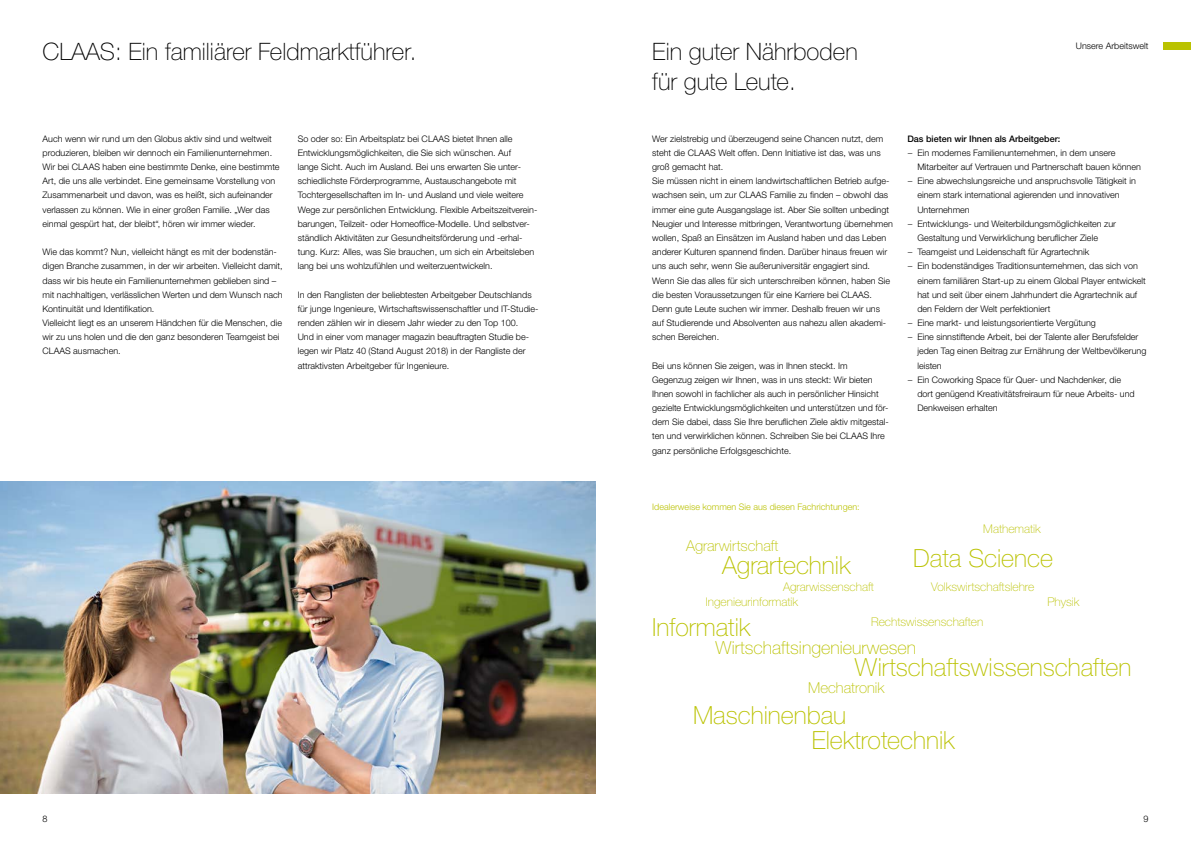
<style>
.page{position:relative;width:1191px;height:842px;background:#fff}
.page>*{position:absolute;margin:0;border:0;box-sizing:border-box;transform-origin:0 0}
.t1{font:100 25px "CLAAS Helvetica Neue";color:#bac200}
.t2{font:100 24px/30px "CLAAS Helvetica Neue";color:#000}
.t3{font:100 18px "CLAAS Helvetica Neue";color:#bac200}
.t4{font:100 15px "CLAAS Helvetica Neue";color:#bac200}
.t5{font:100 12px "CLAAS Helvetica Neue";color:#bac200}
.t6{font:300 9px/14.2px "CLAAS Helvetica Neue";color:#000}
.t7{font:300 9px "CLAAS Helvetica Neue";color:#bac200}
.t8{font:500 9px "CLAAS Helvetica Neue";color:#000}
</style>
<div class="page">
<div style="left:1162px;top:43px;width:29px;height:7px;background:#bac200"></div>
<img style="left:0;top:482px;width:595px;height:312px">
<h2 class="t2" style="left:43px;top:37px;width:375px">CLAAS: Ein familiärer Feldmarktführer.</h2>
<h2 class="t2" style="left:652px;top:37px;width:207px">Ein guter Nährboden für gute Leute.</h2>
<p class="t6" style="left:1075px;top:39px;width:74px">Unsere Arbeitswelt</p>
<p class="t6" style="left:43px;top:132px;width:239px">Auch wenn wir rund um den Globus aktiv sind und weltweit produzieren, bleiben wir dennoch ein Familienunternehmen.<br>Wir bei CLAAS haben eine bestimmte Denke, eine bestimmte Art, die uns alle verbindet. Eine gemeinsame Vorstellung von Zusammenarbeit und davon, was es heißt, sich aufeinander verlassen zu können. Wie in einer großen Familie. „Wer das einmal gespürt hat, der bleibt“, hören wir immer wieder.</p>
<p class="t6" style="left:43px;top:245px;width:242px">Wie das kommt? Nun, vielleicht hängt es mit der bodenstän&shy;digen Branche zusammen, in der wir arbeiten. Vielleicht damit, dass wir bis heute ein Familienunternehmen geblieben sind – mit nachhaltigen, verlässlichen Werten und dem Wunsch nach Kontinuität und Identifikation.<br>Vielleicht liegt es an unserem Händchen für die Menschen, die wir zu uns holen und die den ganz besonderen Teamgeist bei CLAAS ausmachen.</p>
<p class="t6" style="left:298px;top:132px;width:241px">So oder so: Ein Arbeitsplatz bei CLAAS bietet Ihnen alle Entwicklungsmöglichkeiten, die Sie sich wünschen. Auf<br>lange Sicht. Auch im Ausland. Bei uns erwarten Sie unter&shy;schiedlichste Förderprogramme, Austauschangebote mit Tochtergesellschaften im In- und Ausland und viele weitere Wege zur persönlichen Entwicklung. Flexible Arbeitszeitverein&shy;barungen, Teilzeit- oder Homeoffice-Modelle. Und selbstver&shy;ständlich Aktivitäten zur Gesundheitsförderung und -erhal&shy;tung. Kurz: Alles, was Sie brauchen, um sich ein Arbeitsleben lang bei uns wohlzufühlen und weiterzuentwickeln.</p>
<p class="t6" style="left:298px;top:288px;width:242px">In den Ranglisten der beliebtesten Arbeitgeber Deutschlands für junge Ingenieure, Wirtschaftswissenschaftler und IT-Studie&shy;renden zählen wir in diesem Jahr wieder zu den Top 100.<br>Und in einer vom manager magazin beauftragten Studie be&shy;legen wir Platz 40 (Stand August 2018) in der Rangliste der attraktivsten Arbeitgeber für Ingenieure.</p>
<p class="t6" style="left:652px;top:132px;width:242px">Wer zielstrebig und überzeugend seine Chancen nutzt, dem steht die CLAAS Welt offen. Denn Initiative ist das, was uns groß gemacht hat.<br>Sie müssen nicht in einem landwirtschaftlichen Betrieb aufge&shy;wachsen sein, um zur CLAAS Familie zu finden – obwohl das immer eine gute Ausgangslage ist. Aber Sie sollten unbedingt Neugier und Interesse mitbringen, Verantwortung übernehmen wollen, Spaß an Einsätzen im Ausland haben und das Leben anderer Kulturen spannend finden. Darüber hinaus freuen wir uns auch sehr, wenn Sie außeruniversitär engagiert sind.<br>Wenn Sie das alles für sich unterschreiben können, haben Sie die besten Voraussetzungen für eine Karriere bei CLAAS.<br>Denn gute Leute suchen wir immer. Deshalb freuen wir uns auf Studierende und Absolventen aus nahezu allen akademi&shy;schen Bereichen.</p>
<p class="t6" style="left:652px;top:358px;width:238px">Bei uns können Sie zeigen, was in Ihnen steckt. Im Gegenzug zeigen wir Ihnen, was in uns steckt: Wir bieten Ihnen sowohl in fachlicher als auch in persönlicher Hinsicht gezielte Entwicklungsmöglichkeiten und unterstützen und för&shy;dern Sie dabei, dass Sie Ihre beruflichen Ziele aktiv mitgestal&shy;ten und verwirklichen können. Schreiben Sie bei CLAAS Ihre ganz persönliche Erfolgsgeschichte.</p>
<p class="t8" style="left:907px;top:133px;width:154px">Das bieten wir Ihnen als Arbeitgeber:</p>
<p class="t6" style="left:907px;top:146px;width:209px">− Ein modernes Familienunternehmen, in dem unsere</p>
<p class="t6" style="left:917px;top:160px;width:225px">Mitarbeiter auf Vertrauen und Partnerschaft bauen können</p>
<p class="t6" style="left:907px;top:174px;width:230px">− Eine abwechslungsreiche und anspruchsvolle Tätigkeit in</p>
<p class="t6" style="left:917px;top:188px;width:204px">einem stark international agierenden und innovativen</p>
<p class="t6" style="left:917px;top:203px;width:54px">Unternehmen</p>
<p class="t6" style="left:907px;top:217px;width:210px">− Entwicklungs- und Weiterbildungsmöglichkeiten zur</p>
<p class="t6" style="left:917px;top:231px;width:182px">Gestaltung und Verwirklichung beruflicher Ziele</p>
<p class="t6" style="left:907px;top:245px;width:183px">− Teamgeist und Leidenschaft für Agrartechnik</p>
<p class="t6" style="left:907px;top:259px;width:232px">− Ein bodenständiges Traditionsunternehmen, das sich von</p>
<p class="t6" style="left:917px;top:273px;width:230px">einem familiären Start-up zu einem Global Player entwickelt</p>
<p class="t6" style="left:917px;top:288px;width:221px">hat und seit über einem Jahrhundert die Agrartechnik auf</p>
<p class="t6" style="left:917px;top:302px;width:134px">den Feldern der Welt perfektioniert</p>
<p class="t6" style="left:907px;top:316px;width:190px">− Eine markt- und leistungsorientierte Vergütung</p>
<p class="t6" style="left:907px;top:330px;width:232px">− Eine sinnstiftende Arbeit, bei der Talente aller Berufsfelder</p>
<p class="t6" style="left:917px;top:344px;width:231px">jeden Tag einen Beitrag zur Ernährung der Weltbevölkerung</p>
<p class="t6" style="left:917px;top:358px;width:26px">leisten</p>
<p class="t6" style="left:907px;top:373px;width:215px">− Ein Coworking Space für Quer- und Nachdenker, die</p>
<p class="t6" style="left:917px;top:387px;width:219px">dort genügend Kreativitätsfreiraum für neue Arbeits- und</p>
<p class="t6" style="left:917px;top:401px;width:82px">Denkweisen erhalten</p>
<p class="t7" style="left:652px;top:501px;width:209px">Idealerweise kommen Sie aus diesen Fachrichtungen:</p>
<h3 class="t5" style="left:983px;top:521px;width:59px">Mathematik</h3>
<h3 class="t4" style="left:686px;top:536px;width:94px">Agrarwirtschaft</h3>
<h1 class="t1" style="left:722px;top:549px;width:130px">Agrartechnik</h1>
<h1 class="t1" style="left:913px;top:542px;width:141px">Data Science</h1>
<h3 class="t5" style="left:783px;top:579px;width:92px">Agrarwissenschaft</h3>
<h3 class="t5" style="left:931px;top:579px;width:105px">Volkswirtschaftslehre</h3>
<h3 class="t5" style="left:706px;top:594px;width:94px">Ingenieurinformatik</h3>
<h1 class="t1" style="left:652px;top:611px;width:100px">Informatik</h1>
<h3 class="t5" style="left:871px;top:614px;width:114px">Rechtswissenschaften</h3>
<h3 class="t5" style="left:1047px;top:594px;width:33px">Physik</h3>
<h3 class="t3" style="left:715px;top:635px;width:202px">Wirtschaftsingenieurwesen</h3>
<h1 class="t1" style="left:855px;top:651px;width:278px">Wirtschaftswissenschaften</h1>
<h3 class="t4" style="left:808px;top:678px;width:78px">Mechatronik</h3>
<h1 class="t1" style="left:693px;top:699px;width:155px">Maschinenbau</h1>
<h1 class="t1" style="left:811px;top:724px;width:145px">Elektrotechnik</h1>
<p class="t6" style="left:43px;top:812px;width:7px">8</p>
<p class="t6" style="left:1143px;top:812px;width:7px">9</p>
</div>
